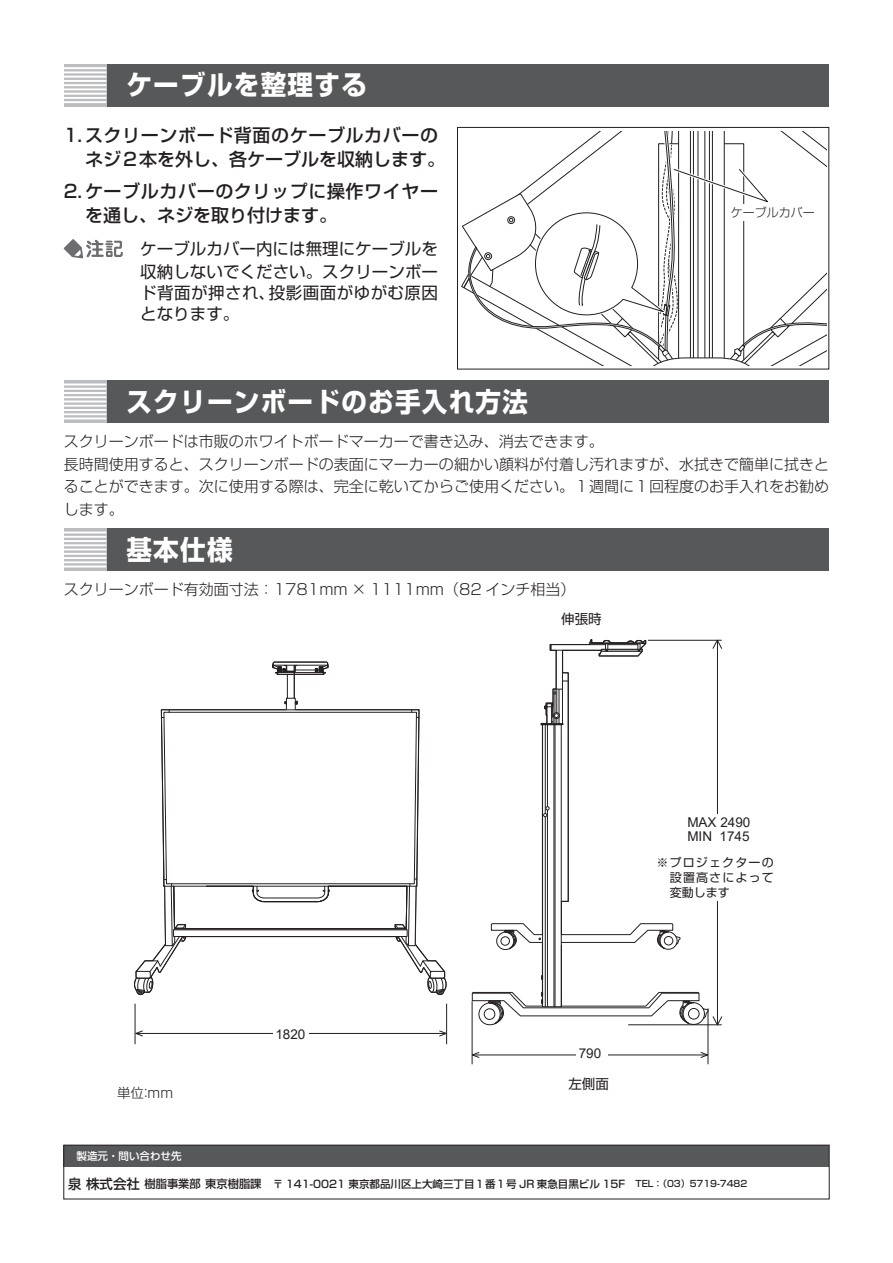
<style>
.page{position:relative;width:893px;height:1263px;background:#fff}
.page>*{position:absolute;margin:0;border:0;box-sizing:border-box;transform-origin:0 0}
.t1{font:700 27px "Shin Go Pro";letter-spacing:.05em;color:#fff;scale:.95 1}
.t2{font:500 18px/24px "Shin Go Pro";letter-spacing:.035em;color:#231f20}
.t3{font:16.5px/22.6px "Shin Go Pro";letter-spacing:.005em;color:#231f20}
.t4{font:16.5px/21px "Shin Go Pro";letter-spacing:.03em;color:#231f20}
.t5{font:300 15px/22.5px "Shin Go Pro";color:#231f20}
.t6{font:13.5px/13.5px "Arial";color:#231f20}
.t7{font:13.5px "Shin Go Pro";color:#231f20}
.t8{font:300 13.5px "Shin Go Pro";color:#231f20}
.t9{font:12px/15px "Shin Go Pro";letter-spacing:.095em;color:#231f20;text-align:justify}
.t10{font:300 12px "Shin Go Pro";color:#231f20}
.t11{font:500 10.5px "Shin Go Pro";color:#231f20}
.t12{font:500 10.5px "Shin Go Pro";color:#fff}
.s1{font-size:13.5px}
.s2{font-size:11.25px}
.s3{font-size:9px}
</style>
<div class="page">
<div style="left:106px;top:64px;width:723px;height:42px;background:#57585a"></div>
<svg style="left:64px;top:64px;width:42px;height:42px"></svg>
<hr style="left:64px;top:68px;width:42px;height:1px;background:#fff">
<hr style="left:64px;top:72px;width:42px;height:1px;background:#fff">
<hr style="left:64px;top:76px;width:42px;height:1px;background:#fff">
<hr style="left:64px;top:81px;width:42px;height:1px;background:#fff">
<hr style="left:64px;top:85px;width:42px;height:1px;background:#fff">
<hr style="left:64px;top:89px;width:42px;height:1px;background:#fff">
<hr style="left:64px;top:93px;width:42px;height:1px;background:#fff">
<hr style="left:64px;top:98px;width:42px;height:1px;background:#fff">
<hr style="left:64px;top:102px;width:42px;height:1px;background:#fff">
<svg style="left:64px;top:239px;width:59px;height:19px"></svg>
<div style="left:106px;top:380px;width:723px;height:43px;background:#57585a"></div>
<svg style="left:64px;top:380px;width:42px;height:43px"></svg>
<hr style="left:64px;top:384px;width:42px;height:1px;background:#fff">
<hr style="left:64px;top:388px;width:42px;height:1px;background:#fff">
<hr style="left:64px;top:393px;width:42px;height:1px;background:#fff">
<hr style="left:64px;top:397px;width:42px;height:1px;background:#fff">
<hr style="left:64px;top:401px;width:42px;height:1px;background:#fff">
<hr style="left:64px;top:405px;width:42px;height:1px;background:#fff">
<hr style="left:64px;top:410px;width:42px;height:1px;background:#fff">
<hr style="left:64px;top:414px;width:42px;height:1px;background:#fff">
<hr style="left:64px;top:418px;width:42px;height:1px;background:#fff">
<div style="left:106px;top:528px;width:723px;height:43px;background:#57585a"></div>
<svg style="left:64px;top:528px;width:42px;height:43px"></svg>
<hr style="left:64px;top:532px;width:42px;height:1px;background:#fff">
<hr style="left:64px;top:536px;width:42px;height:1px;background:#fff">
<hr style="left:64px;top:541px;width:42px;height:1px;background:#fff">
<hr style="left:64px;top:545px;width:42px;height:1px;background:#fff">
<hr style="left:64px;top:549px;width:42px;height:1px;background:#fff">
<hr style="left:64px;top:553px;width:42px;height:1px;background:#fff">
<hr style="left:64px;top:558px;width:42px;height:1px;background:#fff">
<hr style="left:64px;top:562px;width:42px;height:1px;background:#fff">
<hr style="left:64px;top:566px;width:42px;height:1px;background:#fff">
<svg style="left:134px;top:661px;width:312px;height:334px"></svg>
<hr style="left:135px;top:1004px;width:1px;height:40px;background:#231f20">
<hr style="left:446px;top:1004px;width:1px;height:40px;background:#231f20">
<hr style="left:136px;top:1033px;width:310px;height:1px;background:#231f20">
<svg style="left:135px;top:1030px;width:8px;height:6px"></svg>
<svg style="left:439px;top:1030px;width:8px;height:6px"></svg>
<div style="left:273px;top:1025px;width:36px;height:17px;background:#fff"></div>
<svg style="left:472px;top:639px;width:250px;height:387px"></svg>
<hr style="left:472px;top:1001px;width:1px;height:63px;background:#231f20">
<hr style="left:708px;top:1008px;width:1px;height:56px;background:#231f20">
<hr style="left:472px;top:1055px;width:235px;height:1px;background:#231f20">
<svg style="left:471px;top:1052px;width:9px;height:6px"></svg>
<svg style="left:700px;top:1052px;width:9px;height:6px"></svg>
<div style="left:576px;top:1045px;width:31px;height:17px;background:#fff"></div>
<hr style="left:628px;top:1024px;width:94px;height:1px;background:#231f20">
<hr style="left:648px;top:640px;width:74px;height:1px;background:#231f20">
<hr style="left:717px;top:641px;width:1px;height:384px;background:#231f20">
<div style="left:688px;top:815px;width:57px;height:84px;background:#fff"></div>
<div style="left:664px;top:847px;width:119px;height:54px;background:#fff"></div>
<div style="left:64px;top:1145px;width:765px;height:21px;background:#57585a"></div>
<div style="left:64px;top:1145px;width:765px;height:54px;border:1px solid #231f20"></div>
<svg style="left:461px;top:131px;width:365px;height:234px"></svg>
<div style="left:729px;top:205px;width:88px;height:16px;background:#fff"></div>
<div style="left:457px;top:127px;width:372px;height:242px;border:1px solid #231f20"></div>
<h1 class="t1" style="left:126px;top:64px;width:255px">ケーブルを整理する</h1>
<p class="t2" style="left:85px;top:121px;width:362px;text-indent:-21px">1. スクリーンボード背面のケーブルカバーのネジ２本を外し、各ケーブルを収納します。</p>
<p class="t2" style="left:85px;top:177px;width:355px;text-indent:-21px">2. ケーブルカバーのクリップに操作ワイヤーを通し、ネジを取り付けます。</p>
<p class="t3" style="left:140px;top:235px;width:299px">ケーブルカバー内には無理にケーブルを収納しないでください。スクリーンボー</p>
<p class="t4" style="left:140px;top:280px;width:299px">ド背面が押され、投影画面がゆがむ原因となります。</p>
<p class="t10" style="left:731px;top:203px;width:86px">ケーブルカバー</p>
<h1 class="t1" style="left:126px;top:380px;width:424px">スクリーンボードのお手入れ方法</h1>
<p class="t5" style="left:64px;top:428px;width:767px">スクリーンボードは市販のホワイトボードマーカーで書き込み、消去できます。<br>長時間使用すると、スクリーンボードの表面にマーカーの細かい顔料が付着し汚れますが、水拭きで簡単に拭きとることができます。次に使用する際は、完全に乾いてからご使用ください。１週間に１回程度のお手入れをお勧めします。</p>
<h1 class="t1" style="left:126px;top:528px;width:113px">基本仕様</h1>
<p class="t5" style="left:64px;top:576px;width:513px">スクリーンボード有効面寸法：1781mm × 1111mm（82 インチ相当）</p>
<p class="t8" style="left:117px;top:1082px;width:58px">単位：mm</p>
<p class="t12" style="left:77px;top:1147px;width:106px">製造元・問い合わせ先</p>
<p class="t6" style="left:275px;top:1027px;width:32px">1820</p>
<p class="t7" style="left:561px;top:607px;width:42px">伸張時</p>
<p class="t6" style="left:687px;top:816px;width:65px">MAX 2490<br>MIN 1745</p>
<p class="t9" style="left:670px;top:853px;width:105px;text-indent:-14px">※プロジェクターの設置高さによって変動します</p>
<p class="t6" style="left:579px;top:1047px;width:24px">790</p>
<p class="t7" style="left:568px;top:1073px;width:42px">左側面</p>
<p class="t11" style="left:68px;top:1175px;width:681px"><span class="s1">泉株式会社</span><span class="s2">樹脂事業部東京樹脂課　</span>〒 141-0021 東京都品川区上大崎三丁目１番１号 JR 東急目黒ビル 15F　<span class="s3">TEL：（03）5719-7482</span></p>
</div>
